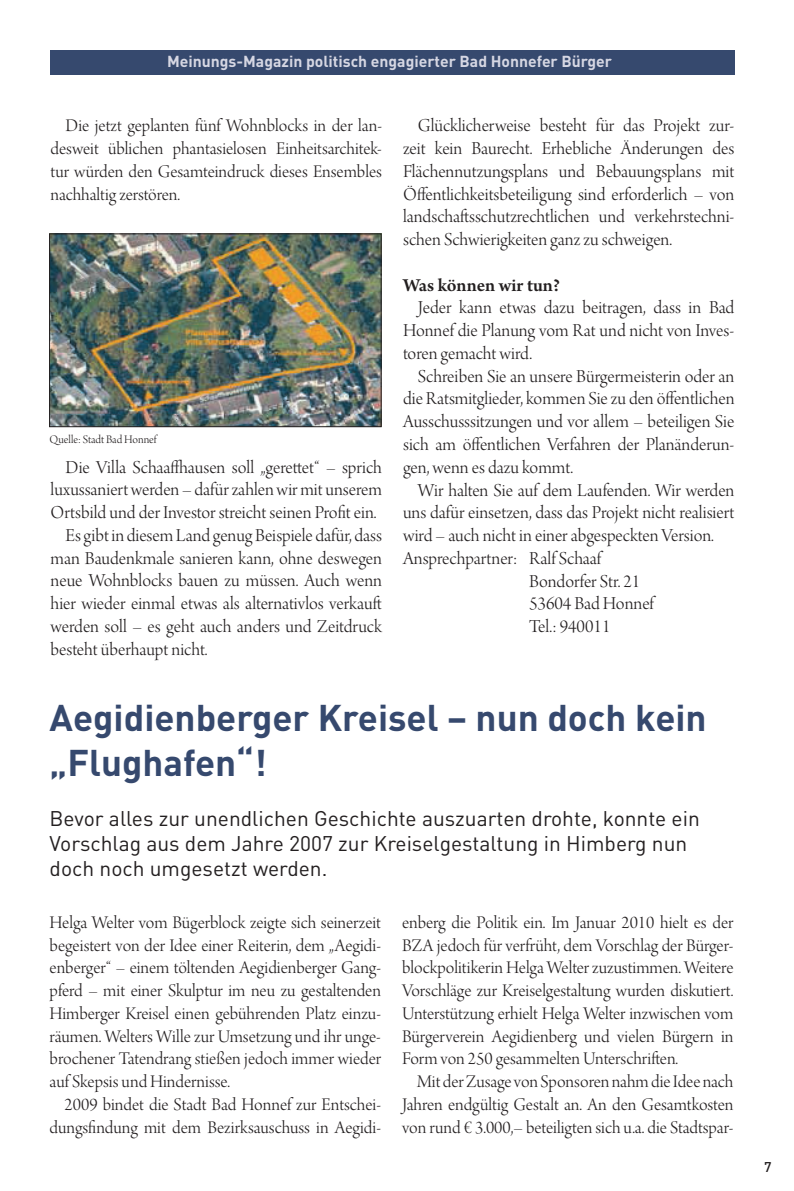
<style>
.page{position:relative;width:794px;height:1191px;background:#fff}
.page>*{position:absolute;margin:0;border:0;box-sizing:border-box;transform-origin:0 0}
.t1{font:700 36.75px/44.1px "DIN";color:#36496e}
.t2{font:21px/25.2px "DIN";color:#231f20}
.t3{font:19.25px/22.8px "Arno Pro Light Display";color:#231f20;text-align:justify}
.t4{font:600 19.25px "Arno Pro";color:#231f20}
.t5{font:18.9px/22.8px "Arno Pro Light Display";color:#231f20;text-align:justify}
.t6{font:700 15.75px "DIN";color:#d6d7e3}
.t7{font:500 14px "DIN";color:#231f20}
.t8{font:12.25px "Arno Pro Light Display";color:#231f20}
</style>
<div class="page">
<div style="left:50px;top:50px;width:684px;height:24px;background:#36496e"></div>
<img style="left:51px;top:235px;width:328px;height:190px">
<div style="left:49px;top:233px;width:332px;height:194px;border:1px solid #231f20"></div>
<p class="t6" style="left:167px;top:51px;width:446px">Meinungs-Magazin politisch engagierter Bad Honnefer Bürger</p>
<p class="t5" style="left:51px;top:116px;width:333px;text-indent:15px">Die jetzt geplanten fünf Wohnblocks in der lan&shy;desweit üblichen phantasielosen Einheitsarchitek&shy;tur würden den Gesamteindruck dieses Ensembles nachhaltig zerstören.</p>
<p class="t8" style="left:50px;top:433px;width:108px">Quelle: Stadt Bad Honnef</p>
<p class="t3" style="left:65px;top:457px;width:318px">Die Villa Schaaffhausen soll „gerettet“ – sprich</p>
<p class="t3" style="left:51px;top:479px;width:333px">luxussaniert werden – dafür zahlen wir mit unserem</p>
<p class="t3" style="left:51px;top:502px;width:327px">Ortsbild und der Investor streicht seinen Profit ein.</p>
<p class="t3" style="left:65px;top:525px;width:318px">Es gibt in diesem Land genug Beispiele dafür, dass</p>
<p class="t3" style="left:51px;top:548px;width:333px">man Baudenkmale sanieren kann, ohne deswegen</p>
<p class="t3" style="left:51px;top:570px;width:333px">neue Wohnblocks bauen zu müssen. Auch wenn</p>
<p class="t3" style="left:51px;top:593px;width:333px">hier wieder einmal etwas als alternativlos verkauft</p>
<p class="t3" style="left:51px;top:616px;width:333px">werden soll – es geht auch anders und Zeitdruck</p>
<p class="t3" style="left:51px;top:639px;width:159px">besteht überhaupt nicht.</p>
<p class="t3" style="left:403px;top:115px;width:333px;text-indent:15px">Glücklicherweise besteht für das Projekt zur&shy;zeit kein Baurecht. Erhebliche Änderungen des Flächennutzungsplans und Bebauungsplans mit Öffentlichkeitsbeteiligung sind erforderlich – von landschaftsschutzrechtlichen und verkehrstechni&shy;schen Schwierigkeiten ganz zu schweigen.</p>
<p class="t4" style="left:403px;top:274px;width:159px">Was können wir tun?</p>
<p class="t3" style="left:403px;top:298px;width:333px;text-indent:15px">Jeder kann etwas dazu beitragen, dass in Bad Honnef die Planung vom Rat und nicht von Inves&shy;toren gemacht wird.</p>
<p class="t3" style="left:403px;top:366px;width:333px;text-indent:15px">Schreiben Sie an unsere Bürgermeisterin oder an die Ratsmitglieder, kommen Sie zu den öffentlichen Ausschusssitzungen und vor allem – beteiligen Sie sich am öffentlichen Verfahren der Planänderun&shy;gen, wenn es dazu kommt.</p>
<p class="t3" style="left:418px;top:480px;width:318px">Wir halten Sie auf dem Laufenden. Wir werden</p>
<p class="t3" style="left:403px;top:502px;width:333px">uns dafür einsetzen, dass das Projekt nicht realisiert</p>
<p class="t3" style="left:403px;top:525px;width:312px">wird – auch nicht in einer abgespeckten Version.</p>
<p class="t3" style="left:403px;top:548px;width:200px">Ansprechpartner: Ralf Schaaf</p>
<p class="t3" style="left:529px;top:571px;width:113px">Bondorfer Str. 21</p>
<p class="t3" style="left:529px;top:593px;width:126px">53604 Bad Honnef</p>
<p class="t3" style="left:529px;top:616px;width:83px">Tel.: 940011</p>
<h1 class="t1" style="left:50px;top:694px;width:658px">Aegidienberger Kreisel – nun doch kein „Flughafen“!</h1>
<p class="t2" style="left:50px;top:805px;width:651px">Bevor alles zur unendlichen Geschichte auszuarten drohte, konnte ein<br>Vorschlag aus dem Jahre 2007 zur Kreiselgestaltung in Himberg nun doch noch umgesetzt werden.</p>
<p class="t5" style="left:50px;top:912px;width:333px">Helga Welter vom Bügerblock zeigte sich seinerzeit begeistert von der Idee einer Reiterin, dem „Aegidi&shy;enberger“ – einem töltenden Aegidienberger Gang&shy;pferd – mit einer Skulptur im neu zu gestaltenden Himberger Kreisel einen gebührenden Platz einzu&shy;räumen. Welters Wille zur Umsetzung und ihr unge&shy;brochener Tatendrang stießen jedoch immer wieder auf Skepsis und Hindernisse.</p>
<p class="t5" style="left:50px;top:1094px;width:333px;text-align:right">2009 bindet die Stadt Bad Honnef zur Entschei&shy;dungsfindung mit dem Bezirksauschuss in Aegidi-</p>
<p class="t5" style="left:402px;top:912px;width:333px">enberg die Politik ein. Im Januar 2010 hielt es der BZA jedoch für verfrüht, dem Vorschlag der Bürger&shy;blockpolitikerin Helga Welter zuzustimmen. Weitere Vorschläge zur Kreiselgestaltung wurden diskutiert.<br>Unterstützung erhielt Helga Welter inzwischen vom Bürgerverein Aegidienberg und vielen Bürgern in Form von 250 gesammelten Unterschriften.</p>
<p class="t5" style="left:402px;top:1071px;width:333px;text-indent:15px">Mit der Zusage von Sponsoren nahm die Idee nach Jahren endgültig Gestalt an. An den Gesamtkosten von rund € 3.000,– beteiligten sich u.a. die Stadtspar-</p>
<p class="t7" style="left:764px;top:1157px;width:9px">7</p>
</div>
